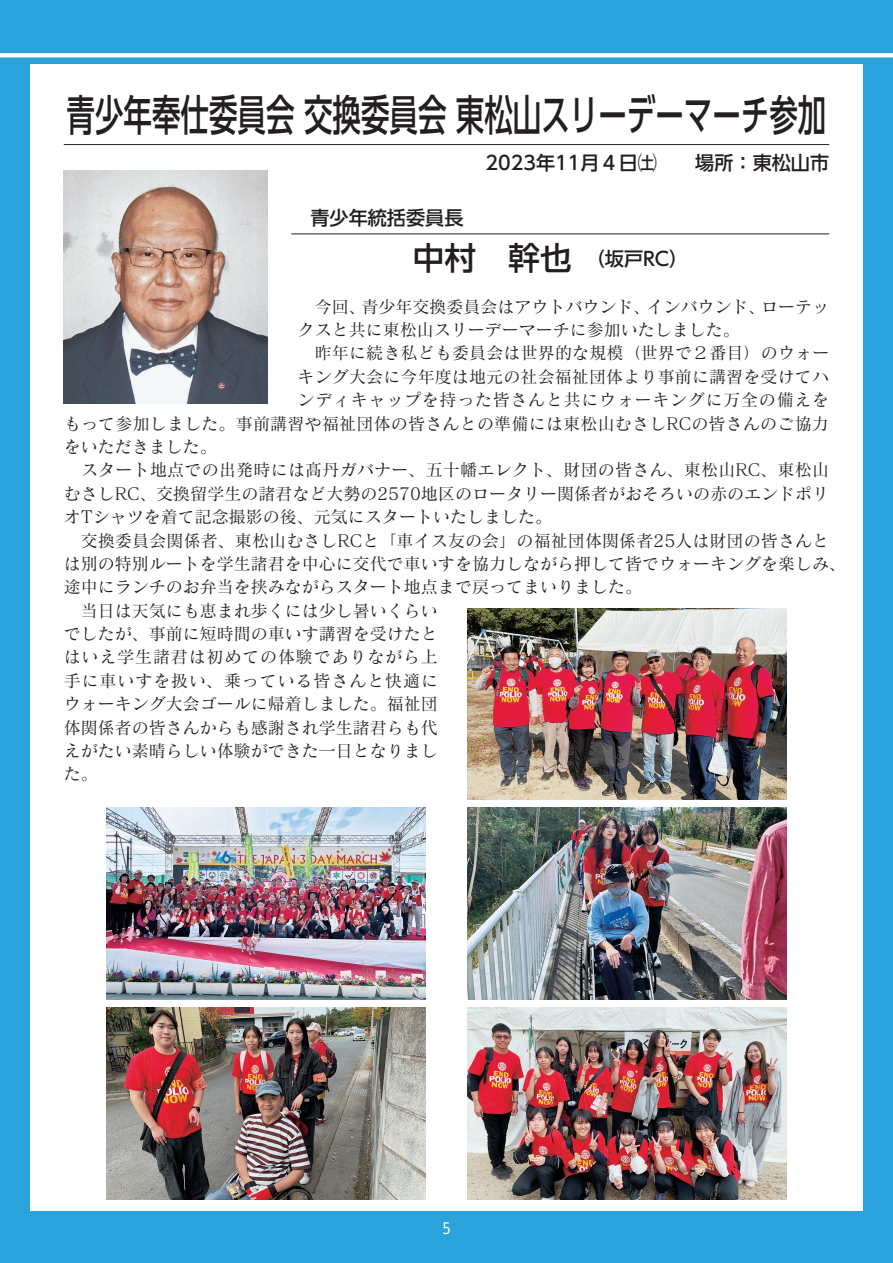
<style>
.page{position:relative;width:893px;height:1263px;background:#fff}
.page>*{position:absolute;margin:0;border:0;box-sizing:border-box;transform-origin:0 0}
.t1{font:500 42.45px "UD Shin Go Pr 6 N";color:#231f20;scale:.67 1}
.t2{font:500 31.95px "UD Shin Go Pr 6 N";color:#231f20}
.t3{font:500 19.2px "UD Shin Go Pr 6 N";color:#231f20}
.t4{font:16.95px "Matisse Pro N M";color:#231f20}
.t5{font:16.95px "Matisse Pro N M";letter-spacing:.045em;color:#231f20}
.t6{font:16.95px "Matisse Pro N M";letter-spacing:.05em;color:#231f20}
.t7{font:16.95px "Matisse Pro N M";letter-spacing:.055em;color:#231f20}
.t8{font:14.85px "UD Shin Go Pr 6 N";color:#fff}
</style>
<div class="page">
<div style="left:0;top:0;width:30px;height:1263px;background:#2aa2db"></div>
<div style="left:863px;top:0;width:30px;height:1263px;background:#2aa2db"></div>
<div style="left:0;top:0;width:893px;height:64px;background:#2aa2db"></div>
<svg style="left:0;top:53px;width:893px;height:4px;background:#f6fbfd"></svg>
<img style="left:64px;top:170px;width:204px;height:234px">
<hr style="left:64px;top:144px;width:765px;height:1px;background:#231f20">
<hr style="left:291px;top:234px;width:538px;height:1px;background:#231f20">
<img style="left:468px;top:608px;width:319px;height:191px">
<img style="left:106px;top:808px;width:319px;height:191px">
<img style="left:468px;top:808px;width:319px;height:191px">
<img style="left:106px;top:1008px;width:319px;height:191px">
<img style="left:468px;top:1008px;width:319px;height:191px">
<div style="left:0;top:1212px;width:893px;height:51px;background:#2aa2db"></div>
<h1 class="t1" style="left:67px;top:80px;width:1135px">青少年奉仕委員会 交換委員会 東松山スリーデーマーチ参加</h1>
<p class="t3" style="left:310px;top:202px;width:155px">青少年統括委員長</p>
<p class="t3" style="left:485px;top:147px;width:345px">2023年11月４日㈯　　場所：東松山市</p>
<h2 class="t2" style="left:412px;top:232px;width:161px">中村　幹也</h2>
<p class="t3" style="left:586px;top:243px;width:104px">（坂戸RC）</p>
<p class="t4" style="left:298px;top:296px;width:533px">　今回、青少年交換委員会はアウトバウンド、インバウンド、ローテッ</p>
<p class="t4" style="left:298px;top:319px;width:444px">クスと共に東松山スリーデーマーチに参加いたしました。</p>
<p class="t4" style="left:298px;top:342px;width:533px">　昨年に続き私ども委員会は世界的な規模（世界で２番目）のウォー</p>
<p class="t4" style="left:298px;top:366px;width:533px">キング大会に今年度は地元の社会福祉団体より事前に講習を受けてハ</p>
<p class="t5" style="left:298px;top:389px;width:533px">ンディキャップを持った皆さんと共にウォーキングに万全の備えを</p>
<p class="t4" style="left:64px;top:413px;width:767px">もって参加しました。事前講習や福祉団体の皆さんとの準備には東松山むさしRCの皆さんのご協力</p>
<p class="t4" style="left:64px;top:436px;width:155px">をいただきました。</p>
<p class="t4" style="left:64px;top:459px;width:767px">　スタート地点での出発時には髙丹ガバナー、五十幡エレクト、財団の皆さん、東松山RC、東松山</p>
<p class="t4" style="left:64px;top:483px;width:767px">むさしRC、交換留学生の諸君など大勢の2570地区のロータリー関係者がおそろいの赤のエンドポリ</p>
<p class="t4" style="left:64px;top:506px;width:490px">オTシャツを着て記念撮影の後、元気にスタートいたしました。</p>
<p class="t4" style="left:64px;top:530px;width:767px">　交換委員会関係者、東松山むさしRCと「車イス友の会」の福祉団体関係者25人は財団の皆さんと</p>
<p class="t4" style="left:64px;top:553px;width:784px">は別の特別ルートを学生諸君を中心に交代で車いすを協力しながら押して皆でウォーキングを楽しみ、</p>
<p class="t4" style="left:64px;top:576px;width:580px">途中にランチのお弁当を挟みながらスタート地点まで戻ってまいりました。</p>
<p class="t4" style="left:64px;top:600px;width:376px">　当日は天気にも恵まれ歩くには少し暑いくらい</p>
<p class="t4" style="left:64px;top:623px;width:376px">でしたが、事前に短時間の車いす講習を受けたと</p>
<p class="t6" style="left:64px;top:646px;width:376px">はいえ学生諸君は初めての体験でありながら上</p>
<p class="t7" style="left:64px;top:670px;width:376px">手に車いすを扱い、乗っている皆さんと快適に</p>
<p class="t4" style="left:64px;top:693px;width:376px">ウォーキング大会ゴールに帰着しました。福祉団</p>
<p class="t4" style="left:64px;top:717px;width:376px">体関係者の皆さんからも感謝され学生諸君らも代</p>
<p class="t4" style="left:64px;top:740px;width:376px">えがたい素晴らしい体験ができた一日となりまし</p>
<p class="t4" style="left:64px;top:763px;width:36px">た。</p>
<p class="t8" style="left:443px;top:1216px;width:9px">5</p>
</div>
